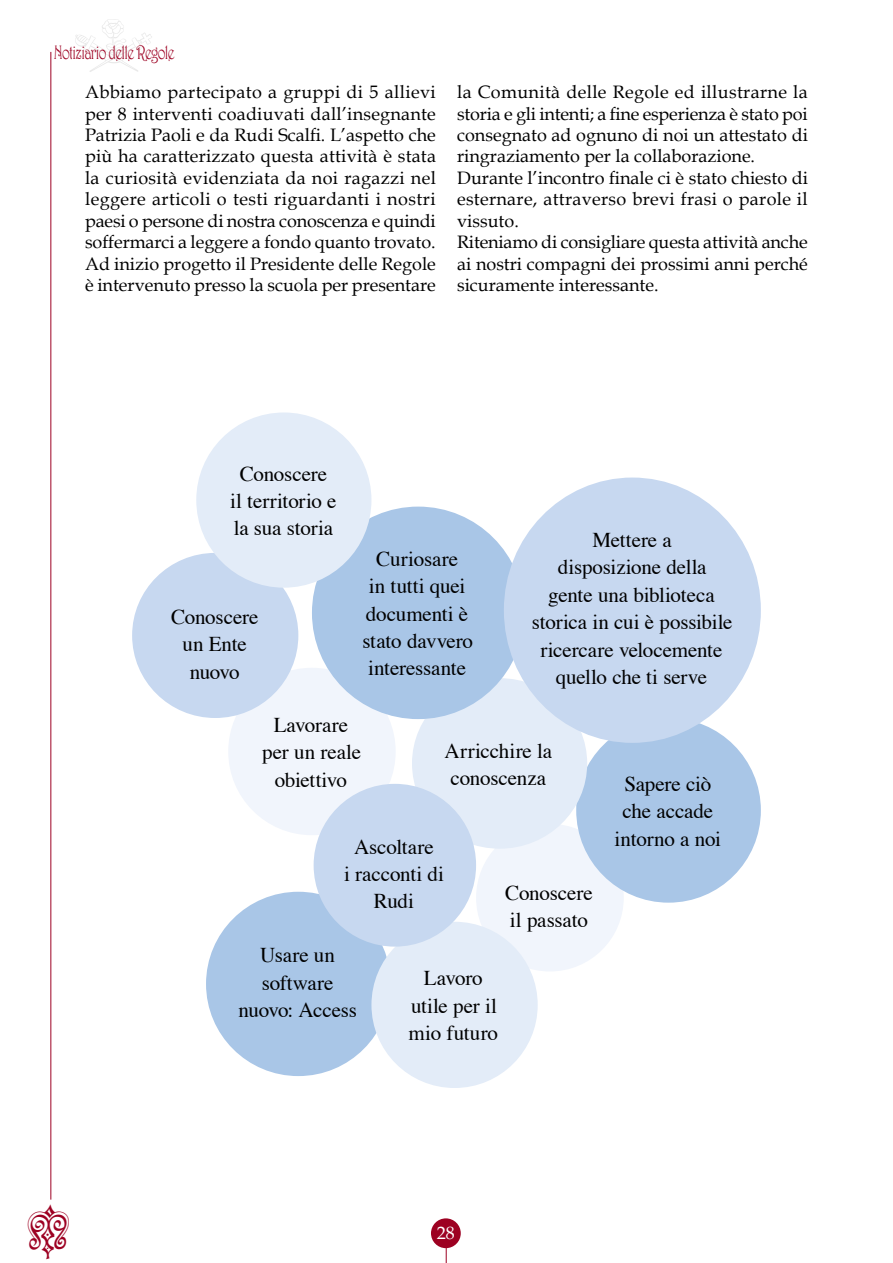
<style>
.page{position:relative;width:893px;height:1263px;background:#fff}
.page>*{position:absolute;margin:0;border:0;box-sizing:border-box;transform-origin:0 0}
.t1{font:21px/27.3px "Times";letter-spacing:-.01em;color:#000;text-align:center}
.t2{font:19.5px "Harrington";letter-spacing:-.05em;color:#9d0122;scale:.7 1}
.t3{font:18px/21.5px "Book Antiqua";color:#000;text-align:justify}
.t4{font:18px "Book Antiqua";color:#fff}
</style>
<div class="page">
<div style="left:206px;top:892px;width:185px;height:184px;background:#a9c6e7;border-radius:50%"></div>
<div style="left:476px;top:824px;width:148px;height:147px;background:#f1f5fc;border-radius:50%"></div>
<div style="left:228px;top:668px;width:168px;height:167px;background:#f1f5fc;border-radius:50%"></div>
<div style="left:576px;top:718px;width:185px;height:185px;background:#a9c6e7;border-radius:50%"></div>
<div style="left:371px;top:922px;width:167px;height:166px;background:#e3ecf8;border-radius:50%"></div>
<div style="left:412px;top:678px;width:175px;height:171px;background:#e3ecf8;border-radius:50%"></div>
<div style="left:314px;top:784px;width:162px;height:163px;background:#c7d8f0;border-radius:50%"></div>
<div style="left:312px;top:507px;width:212px;height:212px;background:#a9c6e7;border-radius:50%"></div>
<div style="left:132px;top:553px;width:166px;height:165px;background:#c7d8f0;border-radius:50%"></div>
<div style="left:196px;top:412px;width:175px;height:176px;background:#e3ecf8;border-radius:50%"></div>
<div style="left:504px;top:477px;width:257px;height:266px;background:#c7d8f0;border-radius:50%"></div>
<hr style="left:446px;top:1233px;width:1px;height:30px;background:#9d0122">
<div style="left:431px;top:1218px;width:30px;height:30px;background:#9d0122;border-radius:50%"></div>
<svg style="left:75px;top:19px;width:77px;height:53px"></svg>
<hr style="left:50px;top:52px;width:1px;height:1147px;background:#9d0122">
<p class="t2" style="left:54px;top:41px;width:174px">Notiziario delle Regole</p>
<p class="t3" style="left:85px;top:81px;width:352px">Abbiamo partecipato a gruppi di 5 allievi per 8 interventi coadiuvati dall’insegnante Patrizia Paoli e da Rudi Scalfi. L’aspetto che più ha caratterizzato questa attività è stata la curiosità evidenziata da noi ragazzi nel leggere articoli o testi riguardanti i nostri paesi o persone di nostra conoscenza e quindi soffermarci a leggere a fondo quanto trovato.<br>Ad inizio progetto il Presidente delle Regole è intervenuto presso la scuola per presentare</p>
<p class="t3" style="left:457px;top:81px;width:352px;text-align:left">la Comunità delle Regole ed illustrarne la storia e gli intenti; a fine esperienza è stato poi consegnato ad ognuno di noi un attestato di ringraziamento per la collaborazione.<br>Durante l’incontro finale ci è stato chiesto di esternare, attraverso brevi frasi o parole il vissuto.<br>Riteniamo di consigliare questa attività anche ai nostri compagni dei prossimi anni perché sicuramente interessante.</p>
<p class="t1" style="left:230px;top:458px;width:108px">Conoscere<br>il territorio e la sua storia</p>
<p class="t1" style="left:171px;top:601px;width:89px">Conoscere un Ente nuovo</p>
<p class="t1" style="left:362px;top:543px;width:112px">Curiosare<br>in tutti quei documenti è stato davvero interessante</p>
<p class="t1" style="left:532px;top:525px;width:202px">Mettere a<br>disposizione della<br>gente una biblioteca storica in cui è possibile ricercare velocemente quello che ti serve</p>
<p class="t1" style="left:262px;top:709px;width:100px">Lavorare per un reale obiettivo</p>
<p class="t1" style="left:445px;top:735px;width:109px;text-align:left">Arricchire la conoscenza</p>
<p class="t1" style="left:344px;top:831px;width:101px">Ascoltare<br>i racconti di<br>Rudi</p>
<p class="t1" style="left:238px;top:940px;width:120px">Usare un software nuovo: Access</p>
<p class="t1" style="left:409px;top:963px;width:91px">Lavoro utile per il mio futuro</p>
<p class="t1" style="left:505px;top:877px;width:89px;text-align:left">Conoscere il passato</p>
<p class="t1" style="left:615px;top:768px;width:108px">Sapere ciò che accade intorno a noi</p>
<p class="t4" style="left:437px;top:1220px;width:19px">28</p>
</div>
